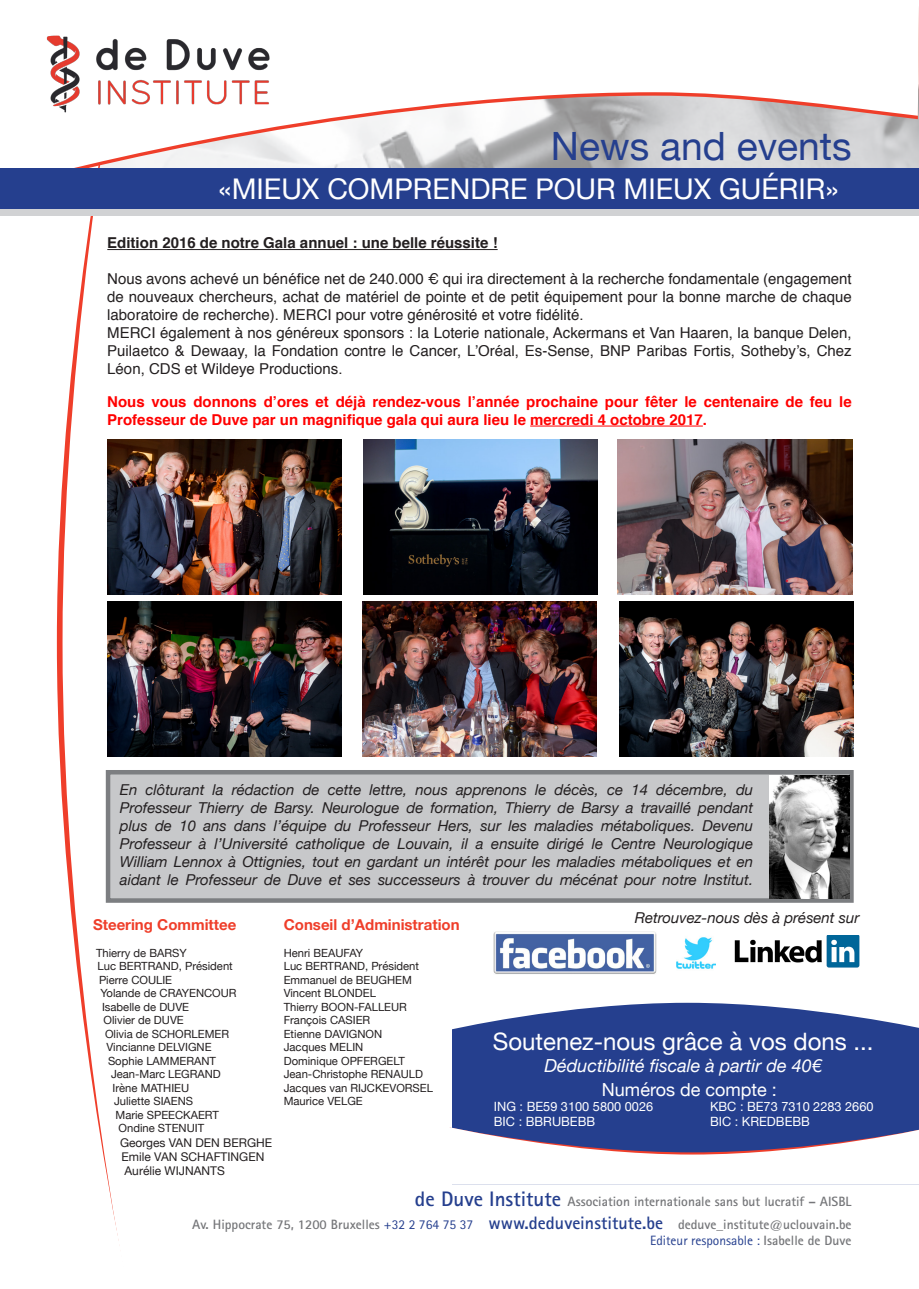
<style>
.page{position:relative;width:919px;height:1289px;background:#fff}
.page>*{position:absolute;margin:0;border:0;box-sizing:border-box;transform-origin:0 0}
.t1{font:39px "Helvetica Neue";color:#253f8e}
.t2{font:28.5px "Helvetica Neue";color:#fff}
.t3{font:24px "Helvetica Neue";color:#fff}
.t4{font:italic 18px "Helvetica Neue";color:#fff}
.t5{font:18px "Helvetica Neue";color:#fff}
.t6{font:italic 15px/18px "Helvetica Neue";color:#231f20;text-align:justify}
.t7{font:15px/18px "Helvetica";color:#231f20;text-align:justify}
.t8{font:700 15px/18px "Helvetica";color:#f00}
.t9{font:700 15px "Helvetica";color:#231f20}
.t10{font:700 15px "Helvetica Neue";color:#ef3e2a}
.t11{font:700 13.5px "Rotis Sans Serif";color:#757679}
.t12{font:13.5px "Rotis Sans Serif";color:#253f8e}
.t13{font:12.75px "Helvetica Neue";color:#fff}
.t14{font:12px "Helvetica Neue";color:#231f20}
.t15{font:11.25px "Helvetica Neue";color:#231f20}
.s1{font-size:21px;color:#253f8e}
.s2{font-weight:400;color:#253f8e}
.s3{font-size:18px;color:#253f8e}
.s4{font-weight:700;color:#757679}
</style>
<div class="page">
<div style="left:106px;top:770px;width:747px;height:132px;background:#c7c8ca;border:4px solid #7c7e81"></div>
<svg style="left:56px;top:216px;width:73px;height:1030px"></svg>
<div style="left:0;top:184px;width:918px;height:32px;background:#d1d2d4"></div>
<svg style="left:74px;top:92px;width:844px;height:76px"></svg>
<div style="left:452px;top:984px;width:466px;height:200px;background:#253f8e"></div>
<div style="left:0;top:168px;width:918px;height:40px;background:#253f8e"></div>
<svg style="left:450px;top:1127px;width:468px;height:57px"></svg>
<svg style="left:452px;top:984px;width:466px;height:46px"></svg>
<img style="left:46px;top:35px;width:229px;height:82px">
<img style="left:494px;top:931px;width:162px;height:43px">
<img style="left:676px;top:937px;width:39px;height:32px">
<img style="left:734px;top:935px;width:125px;height:32px">
<hr style="left:107px;top:249px;width:390px;height:1px;background:#231f20">
<hr style="left:530px;top:425px;width:172px;height:1px;background:#f00">
<img style="left:363px;top:440px;width:234px;height:155px">
<img style="left:617px;top:440px;width:235px;height:155px">
<img style="left:107px;top:601px;width:234px;height:155px">
<img style="left:362px;top:601px;width:235px;height:155px">
<img style="left:619px;top:601px;width:234px;height:155px">
<img style="left:107px;top:440px;width:234px;height:155px">
<img style="left:769px;top:775px;width:80px;height:123px">
<p class="t1" style="left:551px;top:118px;width:302px">News and events</p>
<p class="t2" style="left:218px;top:168px;width:621px">«MIEUX COMPRENDRE POUR MIEUX GUÉRIR»</p>
<p class="t9" style="left:107px;top:231px;width:392px">Edition 2016 de notre Gala annuel : une belle réussite !</p>
<p class="t7" style="left:107px;top:270px;width:745px">Nous avons achevé un bénéfice net de 240.000 € qui ira directement à la recherche fondamentale (engagement de nouveaux chercheurs, achat de matériel de pointe et de petit équipement pour la bonne marche de chaque laboratoire de recherche). MERCI pour votre générosité et votre fidélité.</p>
<p class="t7" style="left:107px;top:324px;width:745px">MERCI également à nos généreux sponsors : la Loterie nationale, Ackermans et Van Haaren, la banque Delen, Puilaetco &amp; Dewaay, la Fondation contre le Cancer, L’Oréal, Es-Sense, BNP Paribas Fortis, Sotheby’s, Chez Léon, CDS et Wildeye Productions.</p>
<p class="t8" style="left:107px;top:393px;width:746px">Nous vous donnons d’ores et déjà rendez-vous l’année prochaine pour fêter le centenaire de feu le<br>Professeur de Duve par un magnifique gala qui aura lieu le mercredi 4 octobre 2017.</p>
<p class="t6" style="left:120px;top:781px;width:635px">En clôturant la rédaction de cette lettre, nous apprenons le décès, ce 14 décembre, du Professeur Thierry de Barsy. Neurologue de formation, Thierry de Barsy a travaillé pendant plus de 10 ans dans l’équipe du Professeur Hers, sur les maladies métaboliques. Devenu Professeur à l’Université catholique de Louvain, il a ensuite dirigé le Centre Neurologique William Lennox à Ottignies, tout en gardant un intérêt pour les maladies métaboliques et en aidant le Professeur de Duve et ses successeurs à trouver du mécénat pour notre Institut.</p>
<p class="t10" style="left:93px;top:912px;width:145px">Steering Committee</p>
<p class="t15" style="left:96px;top:944px;width:92px">Thierry de BARSY</p>
<p class="t15" style="left:97px;top:957px;width:137px">Luc BERTRAND, Président</p>
<p class="t15" style="left:99px;top:971px;width:75px">Pierre COULIE</p>
<p class="t15" style="left:100px;top:984px;width:138px">Yolande de CRAYENCOUR</p>
<p class="t15" style="left:102px;top:998px;width:89px">Isabelle de DUVE</p>
<p class="t15" style="left:103px;top:1011px;width:82px">Olivier de DUVE</p>
<p class="t15" style="left:105px;top:1025px;width:125px">Olivia de SCHORLEMER</p>
<p class="t15" style="left:106px;top:1038px;width:107px">Vincianne DELVIGNE</p>
<p class="t15" style="left:108px;top:1052px;width:109px">Sophie LAMMERANT</p>
<p class="t15" style="left:111px;top:1065px;width:111px">Jean-Marc LEGRAND</p>
<p class="t15" style="left:112px;top:1079px;width:78px">Irène MATHIEU</p>
<p class="t15" style="left:114px;top:1092px;width:81px">Juliette SIAENS</p>
<p class="t15" style="left:115px;top:1106px;width:105px">Marie SPEECKAERT</p>
<p class="t15" style="left:118px;top:1119px;width:87px">Ondine STENUIT</p>
<p class="t14" style="left:120px;top:1133px;width:153px">Georges VAN DEN BERGHE</p>
<p class="t14" style="left:121px;top:1147px;width:144px">Emile VAN SCHAFTINGEN</p>
<p class="t14" style="left:124px;top:1162px;width:102px">Aurélie WIJNANTS</p>
<p class="t10" style="left:284px;top:912px;width:177px">Conseil d’Administration</p>
<p class="t15" style="left:284px;top:944px;width:81px">Henri BEAUFAY</p>
<p class="t15" style="left:284px;top:957px;width:137px">Luc BERTRAND, Président</p>
<p class="t15" style="left:284px;top:971px;width:130px">Emmanuel de BEUGHEM</p>
<p class="t15" style="left:284px;top:984px;width:94px">Vincent BLONDEL</p>
<p class="t15" style="left:284px;top:998px;width:125px">Thierry BOON-FALLEUR</p>
<p class="t15" style="left:284px;top:1011px;width:88px">François CASIER</p>
<p class="t15" style="left:284px;top:1025px;width:100px">Etienne DAVIGNON</p>
<p class="t15" style="left:284px;top:1038px;width:81px">Jacques MELIN</p>
<p class="t15" style="left:284px;top:1052px;width:123px">Dominique OPFERGELT</p>
<p class="t15" style="left:284px;top:1065px;width:141px">Jean-Christophe RENAULD</p>
<p class="t15" style="left:284px;top:1079px;width:151px">Jacques van RIJCKEVORSEL</p>
<p class="t15" style="left:284px;top:1092px;width:80px">Maurice VELGE</p>
<p class="t6" style="left:634px;top:909px;width:226px">Retrouvez-nous dès à présent sur</p>
<p class="t3" style="left:493px;top:1024px;width:382px">Soutenez-nous grâce à vos dons ...</p>
<p class="t4" style="left:544px;top:1052px;width:279px">Déductibilité fiscale à partir de 40€</p>
<p class="t5" style="left:602px;top:1076px;width:176px">Numéros de compte :</p>
<p class="t13" style="left:494px;top:1097px;width:161px">ING : BE59 3100 5800 0026</p>
<p class="t13" style="left:710px;top:1097px;width:165px">KBC : BE73 7310 2283 2660</p>
<p class="t13" style="left:494px;top:1112px;width:103px">BIC : BBRUBEBB</p>
<p class="t13" style="left:710px;top:1112px;width:101px">BIC : KREDBEBB</p>
<p class="t11" style="left:415px;top:1192px;width:438px"><span class="s1">de Duve Institute</span> Association internationale sans but lucratif – AISBL</p>
<p class="t11" style="left:192px;top:1215px;width:661px">Av. Hippocrate 75, 1200 Bruxelles <span class="s2">+32 2 764 75 37</span> <span class="s3">www.deduveinstitute.be</span> deduve_institute@uclouvain.be</p>
<p class="t12" style="left:650px;top:1232px;width:203px">Editeur responsable : <span class="s4">Isabelle de Duve</span></p>
</div>
